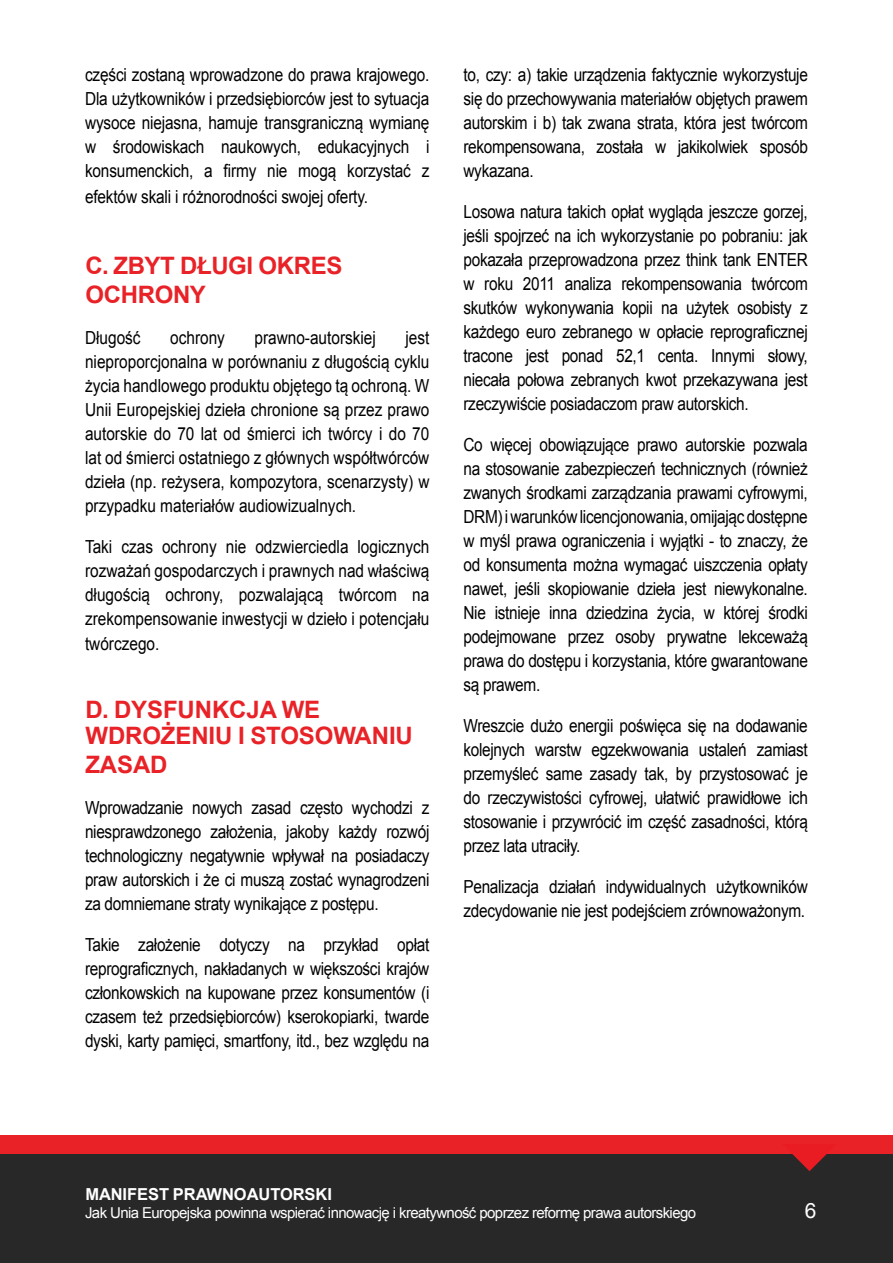
<style>
.page{position:relative;width:893px;height:1263px;background:#fff}
.page>*{position:absolute;margin:0;border:0;box-sizing:border-box;transform-origin:0 0}
.t1{font:700 24px/28.8px "Arial";letter-spacing:-.005em;color:#e82227}
.t2{font:21px "Arial";color:#fff}
.t3{font:18px/24px "Arial";letter-spacing:-.02em;color:#000;text-align:justify;scale:.86 1}
.t4{font:700 16.5px "Arial";letter-spacing:-.005em;color:#fff}
.t5{font:15px "Arial";letter-spacing:-.04em;color:#fff}
</style>
<div class="page">
<div style="left:0;top:1146px;width:893px;height:117px;background:#292829"></div>
<div style="left:0;top:1135px;width:893px;height:18px;background:#e82227"></div>
<svg style="left:782px;top:1153px;width:55px;height:18px"></svg>
<p class="t3" style="left:85px;top:63px;width:402px">części zostaną wprowadzone do prawa krajowego.<br>Dla użytkowników i przedsiębiorców jest to sytuacja wysoce niejasna, hamuje transgraniczną wymianę w środowiskach naukowych, edukacyjnych i konsumenckich, a firmy nie mogą korzystać z efektów skali i różnorodności swojej oferty.</p>
<h1 class="t1" style="left:85px;top:251px;width:258px">C. ZBYT DŁUGI OKRES<br>OCHRONY</h1>
<p class="t3" style="left:85px;top:325px;width:66px">Długość</p>
<p class="t3" style="left:170px;top:325px;width:65px">ochrony</p>
<p class="t3" style="left:254px;top:325px;width:143px">prawno-autorskiej</p>
<p class="t3" style="left:85px;top:325px;width:402px;text-indent:320px">jest nieproporcjonalna w porównaniu z długością cyklu życia handlowego produktu objętego tą ochroną. W Unii Europejskiej dzieła chronione są przez prawo autorskie do 70 lat od śmierci ich twórcy i do 70 lat od śmierci ostatniego z głównych współtwórców dzieła (np. reżysera, kompozytora, scenarzysty) w przypadku materiałów audiowizualnych.</p>
<p class="t3" style="left:85px;top:534px;width:402px">Taki czas ochrony nie odzwierciedla logicznych rozważań gospodarczych i prawnych nad właściwą długością ochrony, pozwalającą twórcom na zrekompensowanie inwestycji w dzieło i potencjału twórczego.</p>
<h1 class="t1" style="left:85px;top:697px;width:329px;line-height:25.5px">D. DYSF UNKCJA WE<br>WDROŻENIU I STOSOWANIU</h1>
<h1 class="t1" style="left:85px;top:750px;width:84px">ZASAD</h1>
<p class="t3" style="left:85px;top:795px;width:402px">Wprowadzanie nowych zasad często wychodzi z niesprawdzonego założenia, jakoby każdy rozwój technologiczny negatywnie wpływał na posiadaczy praw autorskich i że ci muszą zostać wynagrodzeni za domniemane straty wynikające z postępu.</p>
<p class="t3" style="left:85px;top:932px;width:402px">Takie założenie dotyczy na przykład opłat reprograficznych, nakładanych w większości krajów członkowskich na kupowane przez konsumentów (i czasem też przedsiębiorców) kserokopiarki, twarde dyski, karty pamięci, smartfony, itd., bez względu na</p>
<p class="t3" style="left:463px;top:63px;width:402px">to, czy: a) takie urządzenia faktycznie wykorzystuje się do przechowywania materiałów objętych prawem autorskim i b) tak zwana strata, która jest twórcom rekompensowana, została w jakikolwiek sposób wykazana.</p>
<p class="t3" style="left:463px;top:200px;width:402px">Losowa natura takich opłat wygląda jeszcze gorzej, jeśli spojrzeć na ich wykorzystanie po pobraniu: jak pokazała przeprowadzona przez think tank ENTER w roku 2011 analiza rekompensowania twórcom skutków wykonywania kopii na użytek osobisty z każdego euro zebranego w opłacie reprograficznej tracone jest ponad 52,1 centa. I nnymi słowy, niecała połowa zebranych kwot przekazywana jest rzeczywiście posiadaczom praw autorskich.</p>
<p class="t3" style="left:463px;top:433px;width:402px">Co więcej obowiązujące prawo autorskie pozwala na stosowanie zabezpieczeń technicznych (również zwanych środkami zarządzania prawami cyfrowymi, DRM) i warunków licencjonowania, omijając dostępne w myśl prawa ograniczenia i wyjątki - to znaczy, że od konsumenta można wymagać uiszczenia opłaty nawet, jeśli skopiowanie dzieła jest niewykonalne.<br>N ie istnieje inna dziedzina życia, w której środki podejmowane przez osoby prywatne lekceważą prawa do dostępu i korzystania, które gwarantowane są prawem.</p>
<p class="t3" style="left:463px;top:714px;width:402px">Wreszcie dużo energii poświęca się na dodawanie kolejnych warstw egzekwowania ustaleń zamiast przemyśleć same zasady tak, by przystosować je do rzeczywistości cyfrowej, ułatwić prawidłowe ich stosowanie i przywrócić im część zasadności, którą przez lata utraciły.</p>
<p class="t3" style="left:463px;top:875px;width:402px">Penalizacja działań indywidualnych użytkowników zdecydowanie nie jest podejściem zrównoważonym.</p>
<p class="t4" style="left:85px;top:1183px;width:248px">MANIFEST PRAWNOAUTORSKI</p>
<p class="t5" style="left:85px;top:1202px;width:613px">Jak Unia Europejska powinna wspierać innowację i kreatywność poprzez reformę prawa autorskiego</p>
<p class="t2" style="left:805px;top:1196px;width:13px">6</p>
</div>
